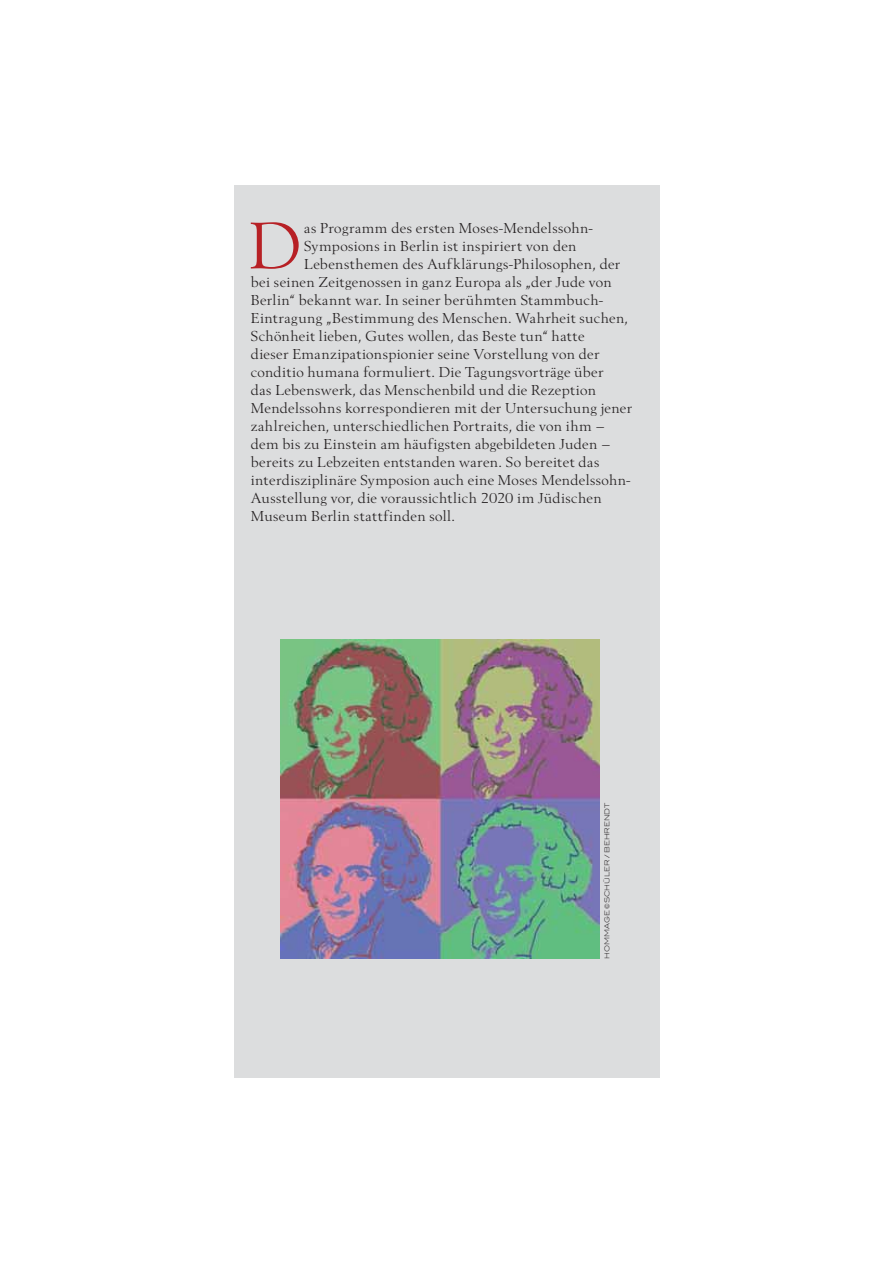
<style>
.page{position:relative;width:893px;height:1263px;background:#fff}
.page>*{position:absolute;margin:0;border:0;box-sizing:border-box;transform-origin:0 0}
.t1{font:69px "Berling TOT";color:#b72025}
.t2{font:15px "Berling TOT";letter-spacing:.025em;color:#231f20}
.t3{font:300 6.75px "Blair ITC Std";letter-spacing:-.01em;color:#231f20}
</style>
<div class="page">
<div style="left:234px;top:185px;width:425px;height:893px;background:#dcddde"></div>
<img style="left:281px;top:640px;width:319px;height:319px">
<h1 class="t1" style="left:249px;top:213px;width:54px">D</h1>
<p class="t2" style="left:304px;top:220px;width:290px">as Programm des ersten Moses-Mendelssohn-</p>
<p class="t2" style="left:304px;top:238px;width:274px">Symposions in Berlin ist inspiriert von den</p>
<p class="t2" style="left:304px;top:256px;width:318px">Lebensthemen des Aufklärungs-Philosophen, der</p>
<p class="t2" style="left:251px;top:274px;width:362px">bei seinen Zeitgenossen in ganz Europa als „der Jude von</p>
<p class="t2" style="left:251px;top:292px;width:353px">Berlin“ bekannt war. In seiner berühmten Stammbuch-</p>
<p class="t2" style="left:251px;top:310px;width:379px">Eintragung „Bestimmung des Menschen. Wahrheit suchen,</p>
<p class="t2" style="left:251px;top:328px;width:335px">Schönheit lieben, Gutes wollen, das Beste tun“ hatte</p>
<p class="t2" style="left:251px;top:346px;width:350px">dieser Emanzipationspionier seine Vorstellung von der</p>
<p class="t2" style="left:251px;top:364px;width:354px">conditio humana formuliert. Die Tagungsvorträge über</p>
<p class="t2" style="left:251px;top:382px;width:347px">das Lebenswerk, das Menschenbild und die Rezeption</p>
<p class="t2" style="left:251px;top:400px;width:383px">Mendelssohns korrespondieren mit der Untersuchung jener</p>
<p class="t2" style="left:251px;top:418px;width:356px">zahlreichen, unterschiedlichen Portraits, die von ihm –</p>
<p class="t2" style="left:251px;top:436px;width:361px">dem bis zu Einstein am häufigsten abgebildeten Juden –</p>
<p class="t2" style="left:251px;top:454px;width:350px">bereits zu Lebzeiten entstanden waren. So bereitet das</p>
<p class="t2" style="left:251px;top:472px;width:381px">interdisziplinäre Symposion auch eine Moses Mendelssohn-</p>
<p class="t2" style="left:251px;top:490px;width:352px">Ausstellung vor, die voraussichtlich 2020 im Jüdischen</p>
<p class="t2" style="left:251px;top:508px;width:206px">Museum Berlin stattfinden soll.</p>
<p class="t3" style="left:603px;top:959px;width:157px;rotate:-90deg">HOMMAGE ©SCHÜLER / BEHRENDT</p>
</div>
